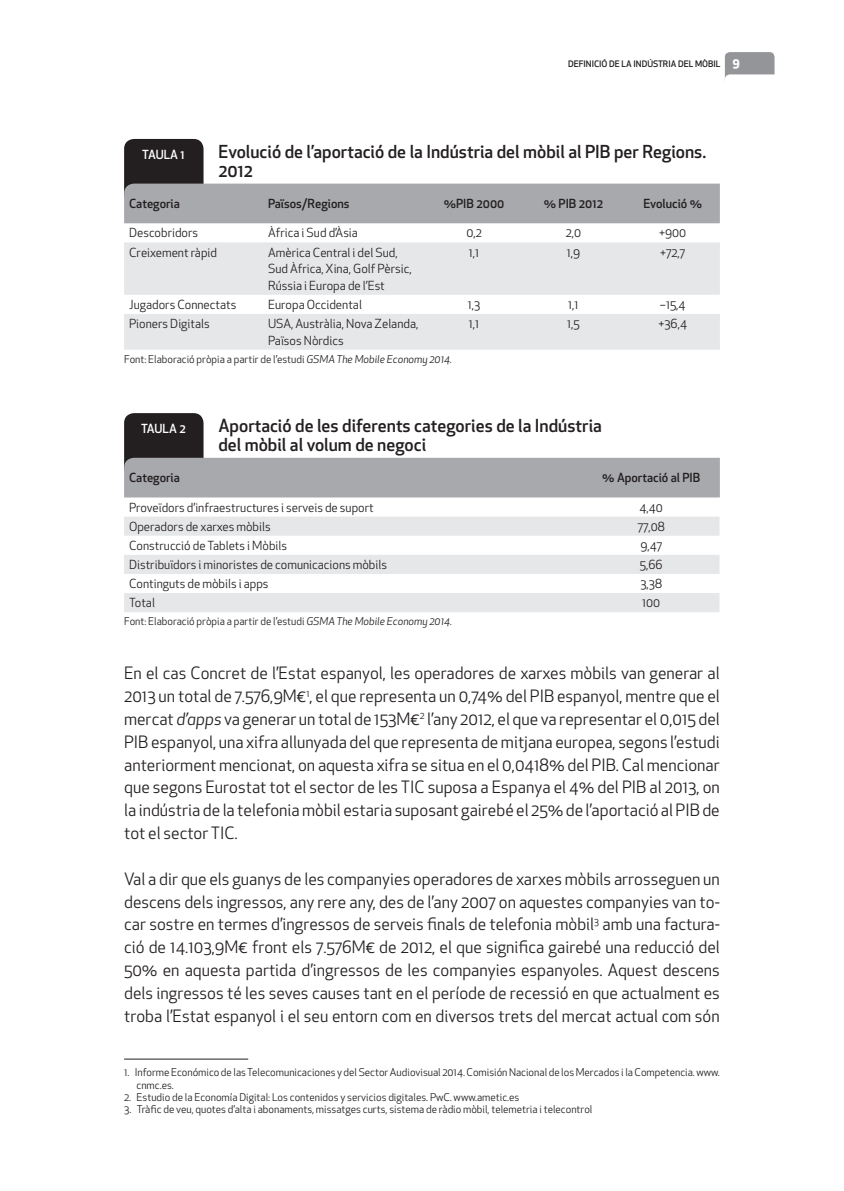
<style>
.page{position:relative;width:844px;height:1191px;background:#fff}
.page>*{position:absolute;margin:0;border:0;box-sizing:border-box;transform-origin:0 0}
.t1{font:500 17.5px/19.2px "Apex New";color:#231f20}
.t2{font:16.62px/22.8px "Apex New";color:#231f20;text-align:justify}
.t3{font:12.25px/16.6px "Apex New";color:#231f20}
.t4{font:500 12.25px "Apex New";color:#231f20}
.t5{font:500 12.25px "Apex New";letter-spacing:-.01em;color:#fff}
.t6{font:700 12.25px "Apex New";color:#fff}
.t7{font:10.5px/12.2px "Apex New";color:#231f20}
.t8{font:500 8.75px "Apex New";color:#231f20}
.s1{font-style:italic}
</style>
<div class="page">
<svg style="left:724px;top:52px;width:51px;height:29px"></svg>
<hr style="left:124px;top:1058px;width:124px;height:1px;background:#231f20">
<div style="left:124px;top:139px;width:79px;height:65px;background:#231f20;border-radius:10px"></div>
<div style="left:124px;top:184px;width:595px;height:39px;background:#a8a9ad"></div>
<svg style="left:124px;top:242px;width:595px;height:108px;fill:#e6e7e9"></svg>
<div style="left:124px;top:413px;width:79px;height:65px;background:#231f20;border-radius:10px"></div>
<div style="left:124px;top:458px;width:595px;height:39px;background:#a8a9ad"></div>
<svg style="left:124px;top:517px;width:595px;height:95px;fill:#e6e7e9"></svg>
<p class="t8" style="left:568px;top:58px;width:91px">Definició de la indústria</p>
<p class="t8" style="left:678px;top:58px;width:6px">del</p>
<p class="t8" style="left:694px;top:58px;width:18px">mòbil</p>
<p class="t6" style="left:732px;top:53px;width:9px">9</p>
<p class="t5" style="left:142px;top:146px;width:44px">TAULA 1</p>
<p class="t1" style="left:218px;top:142px;width:489px">Evolució de l’aportació de la Indústria del mòbil al PIB per Regions.<br>2012</p>
<p class="t4" style="left:129px;top:195px;width:52px">Categoria</p>
<p class="t4" style="left:268px;top:195px;width:83px">Països/Regions</p>
<p class="t4" style="left:443px;top:195px;width:62px">%PIB 2000</p>
<p class="t4" style="left:543px;top:195px;width:61px">% PIB 2012</p>
<p class="t4" style="left:643px;top:195px;width:60px">Evolució %</p>
<p class="t3" style="left:129px;top:225px;width:71px">Descobridors</p>
<p class="t3" style="left:268px;top:225px;width:91px">Àfrica i Sud d’Àsia</p>
<p class="t3" style="left:466px;top:225px;width:17px">0,2</p>
<p class="t3" style="left:565px;top:225px;width:17px">2,0</p>
<p class="t3" style="left:659px;top:225px;width:29px">+900</p>
<p class="t3" style="left:129px;top:244px;width:89px">Creixement ràpid</p>
<p class="t3" style="left:268px;top:244px;width:145px">Amèrica Central i del Sud,<br>Sud Àfrica, Xina, Golf Pèrsic,<br>Rússia i Europa de l’Est</p>
<p class="t3" style="left:469px;top:244px;width:12px">1,1</p>
<p class="t3" style="left:566px;top:244px;width:15px">1,9</p>
<p class="t3" style="left:660px;top:244px;width:27px">+72,7</p>
<p class="t3" style="left:129px;top:296px;width:109px">Jugadors Connectats</p>
<p class="t3" style="left:268px;top:296px;width:95px">Europa Occidental</p>
<p class="t3" style="left:467px;top:296px;width:14px">1,3</p>
<p class="t3" style="left:568px;top:296px;width:12px">1,1</p>
<p class="t3" style="left:659px;top:296px;width:27px">–15,4</p>
<p class="t3" style="left:129px;top:315px;width:82px">Pioners Digitals</p>
<p class="t3" style="left:268px;top:315px;width:152px">USA, Austràlia, Nova Zelanda,<br>Països Nòrdics</p>
<p class="t3" style="left:469px;top:315px;width:12px">1,1</p>
<p class="t3" style="left:567px;top:315px;width:14px">1,5</p>
<p class="t3" style="left:658px;top:315px;width:30px">+36,4</p>
<p class="t7" style="left:124px;top:352px;width:329px">Font: Elaboració pròpia a partir de l’estudi <span class="s1">GSMA The Mobile Economy 2014.</span></p>
<p class="t5" style="left:141px;top:420px;width:46px">TAULA 2</p>
<p class="t1" style="left:218px;top:416px;width:385px">Aportació de les diferents categories de la Indústria del mòbil al volum de negoci</p>
<p class="t4" style="left:129px;top:469px;width:52px">Categoria</p>
<p class="t4" style="left:602px;top:469px;width:99px">% Aportació al PIB</p>
<p class="t3" style="left:129px;top:499px;width:246px">Proveïdors d’infraestructures i serveis de suport</p>
<p class="t3" style="left:639px;top:499px;width:25px">4,40</p>
<p class="t3" style="left:129px;top:518px;width:143px">Operadors de xarxes mòbils</p>
<p class="t3" style="left:637px;top:518px;width:28px">77,08</p>
<p class="t3" style="left:129px;top:537px;width:159px">Construcció de Tablets i Mòbils</p>
<p class="t3" style="left:640px;top:537px;width:23px">9,47</p>
<p class="t3" style="left:129px;top:556px;width:259px">Distribuïdors i minoristes de comunicacions mòbils</p>
<p class="t3" style="left:639px;top:556px;width:24px">5,66</p>
<p class="t3" style="left:129px;top:575px;width:141px">Continguts de mòbils i apps</p>
<p class="t3" style="left:640px;top:575px;width:23px">3,38</p>
<p class="t3" style="left:129px;top:594px;width:27px">Total</p>
<p class="t3" style="left:642px;top:594px;width:20px">100</p>
<p class="t7" style="left:124px;top:615px;width:329px">Font: Elaboració pròpia a partir de l’estudi <span class="s1">GSMA The Mobile Economy 2014.</span></p>
<p class="t2" style="left:124px;top:662px;width:597px">En el cas Concret de l’Estat espanyol, les operadores de xarxes mòbils van generar al 2013 un total de 7.576,9M€<sup>1</sup>, el que representa un 0,74% del PIB espanyol, mentre que el mercat <span class="s1">d’apps</span> va generar un total de 153M€<sup>2</sup> l’any 2012, el que va representar el 0,015 del PIB espanyol, una xifra allunyada del que representa de mitjana europea, segons l’estudi anteriorment mencionat, on aquesta xifra se situa en el 0,0418% del PIB. Cal mencionar que segons Eurostat tot el sector de les TIC suposa a Espanya el 4% del PIB al 2013, on la indústria de la telefonia mòbil estaria suposant gairebé el 25% de l’aportació al PIB de tot el sector TIC.</p>
<p class="t2" style="left:124px;top:867px;width:597px">Val a dir que els guanys de les companyies operadores de xarxes mòbils arrosseguen un descens dels ingressos, any rere any, des de l’any 2007 on aquestes companyies van to&shy;car sostre en termes d’ingressos de serveis finals de telefonia mòbil<sup>3</sup> amb una factura&shy;ció de 14.103,9M€ front els 7.576M€ de 2012, el que significa gairebé una reducció del 50% en aquesta partida d’ingressos de les companyies espanyoles. Aquest descens dels ingressos té les seves causes tant en el període de recessió en que actualment es troba l’Estat espanyol i el seu entorn com en diversos trets del mercat actual com són</p>
<p class="t7" style="left:136px;top:1066px;width:584px;text-indent:-12px">1. Informe Económico de las Telecomunicaciones y del Sector Audiovisual 2014. Comisión Nacional de los Mercados i la Competencia. www. cnmc.es.</p>
<p class="t7" style="left:124px;top:1090px;width:396px">2. Estudio de la Economía Digital: Los contenidos y servicios digitales. PwC. www.ametic.es</p>
<p class="t7" style="left:124px;top:1103px;width:469px">3. Tràfic de veu, quotes d’alta i abonaments, missatges curts, sistema de ràdio mòbil, telemetria i telecontrol</p>
</div>
